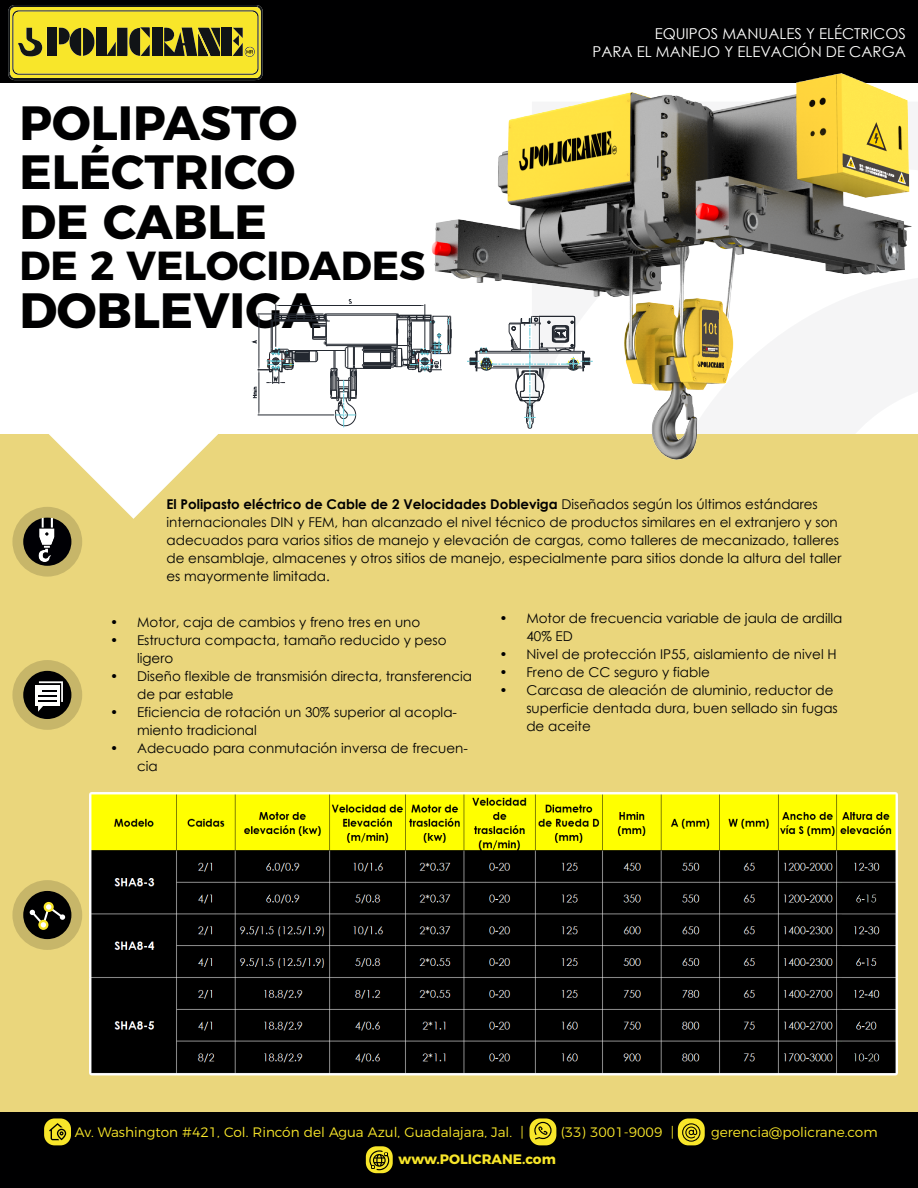
<style>
.page{position:relative;width:918px;height:1188px;background:#fff}
.page>*{position:absolute;margin:0;border:0;box-sizing:border-box;transform-origin:0 0}
.t1{font:700 49.5px "Montserrat";color:#000001}
.t2{font:700 48px/49.5px "Montserrat";color:#000001;text-align:justify}
.t3{font:700 40.5px "Montserrat";color:#000001}
.t4{font:15px/18px "Century Gothic";color:#fff;text-align:right}
.t5{font:300 13.65px "Montserrat";color:#f8e62a}
.t6{font:700 13.65px "Montserrat";color:#f8e62a}
.t7{font:13.5px/18px "Century Gothic";color:#000001}
.s1{font-weight:700}
</style>
<div class="page">
<div style="left:0;top:0;width:918px;height:82px;background:#000001"></div>
<div style="left:0;top:434px;width:918px;height:677px;background:#ead67c"></div>
<svg style="left:49px;top:434px;width:169px;height:85px"></svg>
<div style="left:0;top:1112px;width:918px;height:76px;background:#000001"></div>
<svg style="left:8px;top:5px;width:255px;height:75px;background:#ada328"></svg>
<svg style="left:44px;top:1118px;width:27px;height:27px"></svg>
<svg style="left:530px;top:1118px;width:26px;height:27px"></svg>
<svg style="left:678px;top:1118px;width:27px;height:27px"></svg>
<svg style="left:366px;top:1146px;width:27px;height:27px"></svg>
<svg style="left:12px;top:660px;width:70px;height:70px;background:#c4b467"></svg>
<div style="left:23px;top:671px;width:48px;height:48px;background:#000002;border-radius:50%"></div>
<div style="left:35px;top:685px;width:24px;height:21px;background:#fff"></div>
<svg style="left:38px;top:681px;width:25px;height:31px"></svg>
<div style="left:12px;top:507px;width:70px;height:70px;background:#c7b669;border-radius:50%"></div>
<div style="left:23px;top:518px;width:48px;height:48px;background:#000005;border-radius:50%"></div>
<img style="left:25px;top:519px;width:43px;height:43px">
<svg style="left:12px;top:880px;width:70px;height:70px;background:#c4b467"></svg>
<div style="left:23px;top:891px;width:48px;height:48px;background:#000001;border-radius:50%"></div>
<svg style="left:44px;top:902px;width:10px;height:10px"></svg>
<svg style="left:38px;top:920px;width:10px;height:10px"></svg>
<svg style="left:30px;top:904px;width:35px;height:24px"></svg>
<img style="left:412px;top:73px;width:506px;height:387px">
<img style="left:89px;top:792px;width:809px;height:283px">
<hr style="left:275px;top:304px;width:1px;height:43px;background:#232830">
<hr style="left:425px;top:304px;width:1px;height:50px;background:#232830">
<hr style="left:279px;top:305px;width:143px;height:1px;background:#232830">
<svg style="left:349px;top:299px;width:3px;height:5px"></svg>
<svg style="left:467px;top:316px;width:126px;height:112px"></svg>
<svg style="left:252px;top:314px;width:200px;height:113px"></svg>
<h2 class="t2" style="left:20px;top:94px;width:280px">POLIPASTO ELÉCTRICO DE CABLE</h2>
<h3 class="t3" style="left:20px;top:232px;width:407px">DE 2 VELOCIDADES</h3>
<h1 class="t1" style="left:20px;top:269px;width:302px">DOBLEVIGA</h1>
<p class="t4" style="left:592px;top:24px;width:315px">EQUIPOS MANUALES Y ELÉCTRICOS<br>PARA EL MANEJO Y ELEVACIÓN DE CARGA</p>
<p class="t7" style="left:167px;top:495px;width:676px"><span class="s1">El Polipasto eléctrico de Cable de 2 Velocidades Dobleviga</span> Diseñados según los últimos estándares internacionales DIN y FEM, han alcanzado el nivel técnico de productos similares en el extranjero y son adecuados para varios sitios de manejo y elevación de cargas, como talleres de mecanizado, talleres de ensamblaje, almacenes y otros sitios de manejo, especialmente para sitios donde la altura del taller es mayormente limitada.</p>
<p class="t7" style="left:110px;top:613px;width:312px">• Motor, caja de cambios y freno tres en uno</p>
<p class="t7" style="left:137px;top:631px;width:311px;text-indent:-27px">• Estructura compacta, tamaño reducido y peso ligero</p>
<p class="t7" style="left:137px;top:666px;width:336px;text-indent:-27px">• Diseño flexible de transmisión directa, transferencia de par estable</p>
<p class="t7" style="left:137px;top:702px;width:321px;text-indent:-27px">• Eficiencia de rotación un 30% superior al acopla&shy;miento tradicional</p>
<p class="t7" style="left:137px;top:738px;width:332px;text-indent:-27px">• Adecuado para conmutación inversa de frecuen&shy;cia</p>
<p class="t7" style="left:526px;top:609px;width:317px;text-indent:-27px">• Motor de frecuencia variable de jaula de ardilla<br>40% ED</p>
<p class="t7" style="left:499px;top:645px;width:339px">• Nivel de protección IP55, aislamiento de nivel H</p>
<p class="t7" style="left:499px;top:663px;width:212px">• Freno de CC seguro y fiable</p>
<p class="t7" style="left:526px;top:681px;width:313px;text-indent:-27px">• Carcasa de aleación de aluminio, reductor de superficie dentada dura, buen sellado sin fugas de aceite</p>
<p class="t5" style="left:75px;top:1121px;width:450px">Av. Washington #421, Col. Rincón del Agua Azul, Guadalajara, Jal. |</p>
<p class="t5" style="left:561px;top:1121px;width:115px">(33) 3001-9009 |</p>
<p class="t5" style="left:711px;top:1121px;width:168px">gerencia@policrane.com</p>
<p class="t6" style="left:398px;top:1148px;width:159px">www.POLICRANE.com</p>
</div>
